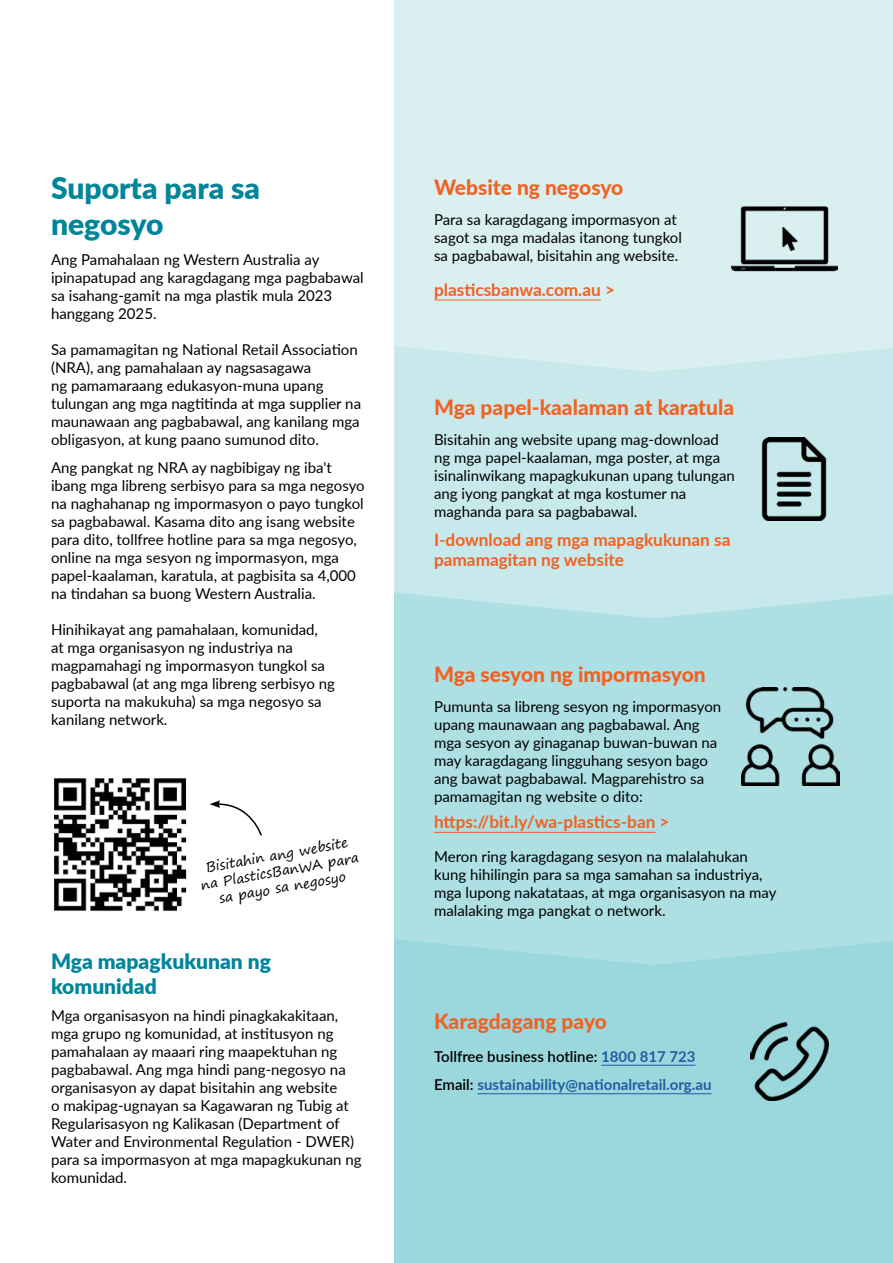
<style>
.page{position:relative;width:893px;height:1263px;background:#fff}
.page>*{position:absolute;margin:0;border:0;box-sizing:border-box;transform-origin:0 0}
.t1{font:900 30px/36px "Lato";color:#00859b}
.t2{font:800 21px "Lato";color:#f16122}
.t3{font:900 21px/25.5px "Lato";color:#00859b}
.t4{font:700 17.25px/20.7px "Lato";color:#f16122}
.t5{font:15px/18px "Lato";color:#000}
.t6{font:700 15px/28.5px "Lato";color:#215e9e}
.t7{font:13.5px/16.5px "Segoe Print";color:#000;text-align:center}
.s1{font-weight:600;color:#000}
</style>
<div class="page">
<div style="left:394px;top:0;width:499px;height:62px;background:#d9eff0"></div>
<div style="left:193px;top:929px;width:700px;height:334px;background:#9bd8de"></div>
<svg style="left:394px;top:881px;width:499px;height:84px;fill:#addfe3"></svg>
<div style="left:394px;top:618px;width:499px;height:263px;background:#addfe3"></div>
<div style="left:394px;top:372px;width:499px;height:246px;background:#c8e9eb"></div>
<div style="left:394px;top:62px;width:499px;height:310px;background:#d9eff0"></div>
<div style="left:0;top:0;width:394px;height:1263px;background:#fff"></div>
<hr style="left:601px;top:1065px;width:94px;height:1px;background:#215e9e">
<hr style="left:477px;top:1093px;width:234px;height:1px;background:#215e9e">
<img style="left:742px;top:688px;width:98px;height:98px">
<img style="left:752px;top:437px;width:83px;height:83px">
<img style="left:751px;top:1022px;width:77px;height:78px">
<hr style="left:434px;top:300px;width:167px;height:1px;background:#f16122">
<img style="left:732px;top:185px;width:106px;height:106px">
<hr style="left:434px;top:832px;width:221px;height:1px;background:#f16122">
<img style="left:54px;top:778px;width:133px;height:134px">
<svg style="left:210px;top:800px;width:52px;height:36px"></svg>
<h1 class="t1" style="left:51px;top:169px;width:210px">Suporta para sa negosyo</h1>
<p class="t5" style="left:51px;top:250px;width:314px">Ang Pamahalaan ng Western Australia ay ipinapatupad ang karagdagang mga pagbabawal sa isahang-gamit na mga plastik mula 2023 hanggang 2025.</p>
<p class="t5" style="left:51px;top:340px;width:312px">Sa pamamagitan ng National Retail Association (NRA), ang pamahalaan ay nagsasagawa<br>ng pamamaraang edukasyon-muna upang tulungan ang mga nagtitinda at mga supplier na maunawaan ang pagbabawal, ang kanilang mga obligasyon, at kung paano sumunod dito.</p>
<p class="t5" style="left:51px;top:458px;width:315px">Ang pangkat ng NRA ay nagbibigay ng iba't ibang mga libreng serbisyo para sa mga negosyo na naghahanap ng impormasyon o payo tungkol sa pagbabawal. Kasama dito ang isang website para dito, tollfree hotline para sa mga negosyo, online na mga sesyon ng impormasyon, mga papel-kaalaman, karatula, at pagbisita sa 4,000 na tindahan sa buong Western Australia.</p>
<p class="t5" style="left:51px;top:620px;width:285px">Hinihikayat ang pamahalaan, komunidad,<br>at mga organisasyon ng industriya na magpamahagi ng impormasyon tungkol sa pagbabawal (at ang mga libreng serbisyo ng suporta na makukuha) sa mga negosyo sa kanilang network.</p>
<p class="t7" style="left:197px;top:860px;width:161px;rotate:-10deg">Bisitahin ang website na PlasticsBanWA para sa payo sa negosyo</p>
<h2 class="t3" style="left:51px;top:947px;width:221px">Mga mapagkukunan ng komunidad</h2>
<p class="t5" style="left:51px;top:1006px;width:312px">Mga organisasyon na hindi pinagkakakitaan, mga grupo ng komunidad, at institusyon ng pamahalaan ay maaari ring maapektuhan ng pagbabawal. Ang mga hindi pang-negosyo na organisasyon ay dapat bisitahin ang website<br>o makipag-ugnayan sa Kagawaran ng Tubig at Regularisasyon ng Kalikasan (Department of Water and Environmental Regulation - DWER) para sa impormasyon at mga mapagkukunan ng komunidad.</p>
<h2 class="t2" style="left:434px;top:172px;width:191px">Website ng negosyo</h2>
<p class="t5" style="left:434px;top:210px;width:249px">Para sa karagdagang impormasyon at sagot sa mga madalas itanong tungkol sa pagbabawal, bisitahin ang website.</p>
<p class="t4" style="left:434px;top:279px;width:182px">plasticsbanwa.com.au &gt;</p>
<h2 class="t2" style="left:434px;top:391px;width:302px">Mga papel-kaalaman at karatula</h2>
<p class="t5" style="left:434px;top:429px;width:302px">Bisitahin ang website upang mag-download ng mga papel-kaalaman, mga poster, at mga isinalinwikang mapagkukunan upang tulungan ang iyong pangkat at mga kostumer na maghanda para sa pagbabawal.</p>
<p class="t4" style="left:434px;top:528px;width:298px">I-download ang mga mapagkukunan sa pamamagitan ng website</p>
<h2 class="t2" style="left:434px;top:658px;width:273px">Mga sesyon ng impormasyon</h2>
<p class="t5" style="left:434px;top:697px;width:289px">Pumunta sa libreng sesyon ng impormasyon upang maunawaan ang pagbabawal. Ang mga sesyon ay ginaganap buwan-buwan na may karagdagang lingguhang sesyon bago ang bawat pagbabawal. Magparehistro sa pamamagitan ng website o dito:</p>
<p class="t4" style="left:434px;top:811px;width:237px">https://bit.ly/wa-plastics-ban &gt;</p>
<p class="t5" style="left:434px;top:847px;width:344px">Meron ring karagdagang sesyon na malalahukan kung hihilingin para sa mga samahan sa industriya, mga lupong nakatataas, at mga organisasyon na may malalaking mga pangkat o network.</p>
<h2 class="t2" style="left:434px;top:1005px;width:174px">Karagdagang payo</h2>
<p class="t6" style="left:434px;top:1041px;width:279px"><span class="s1">Tollfree business hotline:</span> 1800 817 723<br><span class="s1">Email:</span> sustainability@nationalretail.org.au</p>
</div>
